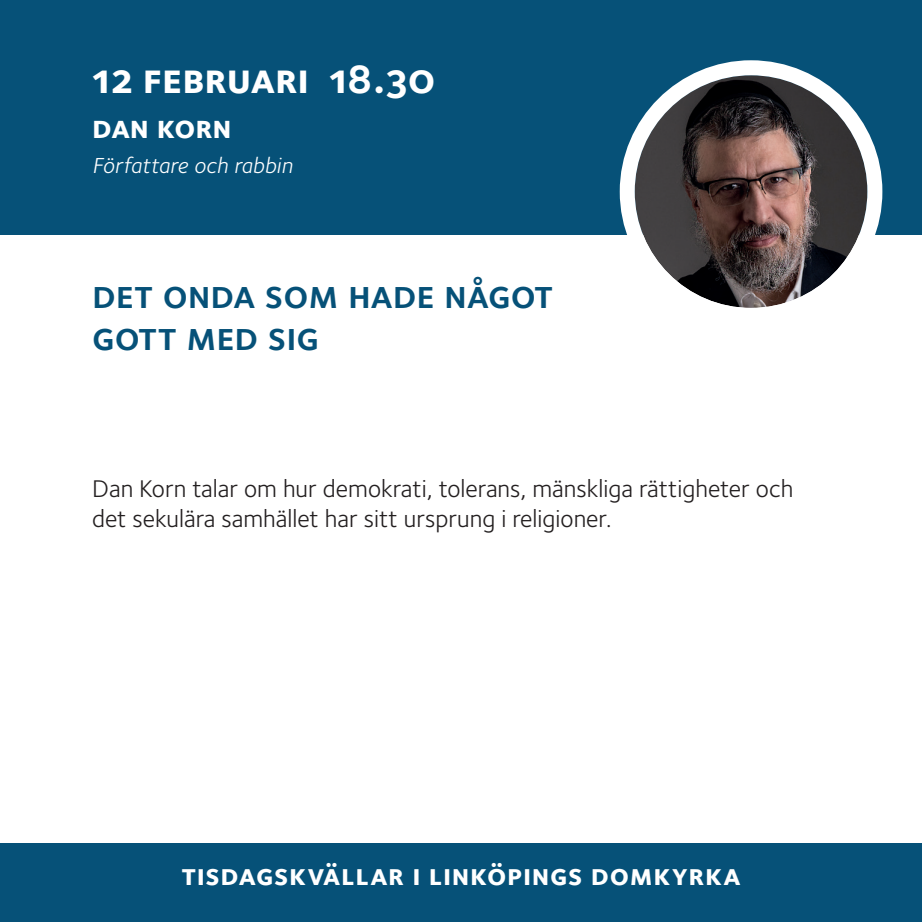
<style>
.page{position:relative;width:922px;height:922px;background:#fff}
.page>*{position:absolute;margin:0;border:0;box-sizing:border-box;transform-origin:0 0}
.t1{font:42.5px "Foundry Sterling Bold Expert";color:#fff}
.t2{font:40px/42.5px "Foundry Sterling Demi Expert";color:#065178}
.t3{font:32.5px "Foundry Sterling Bold Expert";color:#fff}
.t4{font:30px "Foundry Sterling Bold Expert";letter-spacing:.02em;color:#fff}
.t5{font:25px/30px "Foundry Sterling";color:#231f20}
.t6{font:italic 22.5px "Foundry Sterling";letter-spacing:.01em;color:#fff}
</style>
<div class="page">
<div style="left:0;top:0;width:921px;height:234px;background:#065178"></div>
<div style="left:0;top:843px;width:921px;height:78px;background:#065178"></div>
<img style="left:634px;top:75px;width:233px;height:233px;border-radius:116px">
<div style="left:619px;top:60px;width:263px;height:263px;border:15px solid #fff;border-radius:50%"></div>
<h1 class="t1" style="left:92px;top:49px;width:343px">12 februari 18.30</h1>
<h3 class="t3" style="left:92px;top:104px;width:141px">dan korn</h3>
<p class="t6" style="left:92px;top:149px;width:202px">Författare och rabbin</p>
<h2 class="t2" style="left:92px;top:272px;width:462px">det onda som hade något gott med sig</h2>
<p class="t5" style="left:92px;top:472px;width:702px">Dan Korn talar om hur demokrati, tolerans, mänskliga rättigheter och det sekulära samhället har sitt ursprung i religioner.</p>
<p class="t4" style="left:181px;top:853px;width:560px">tisdagskvällar i linköpings domkyrka</p>
</div>
